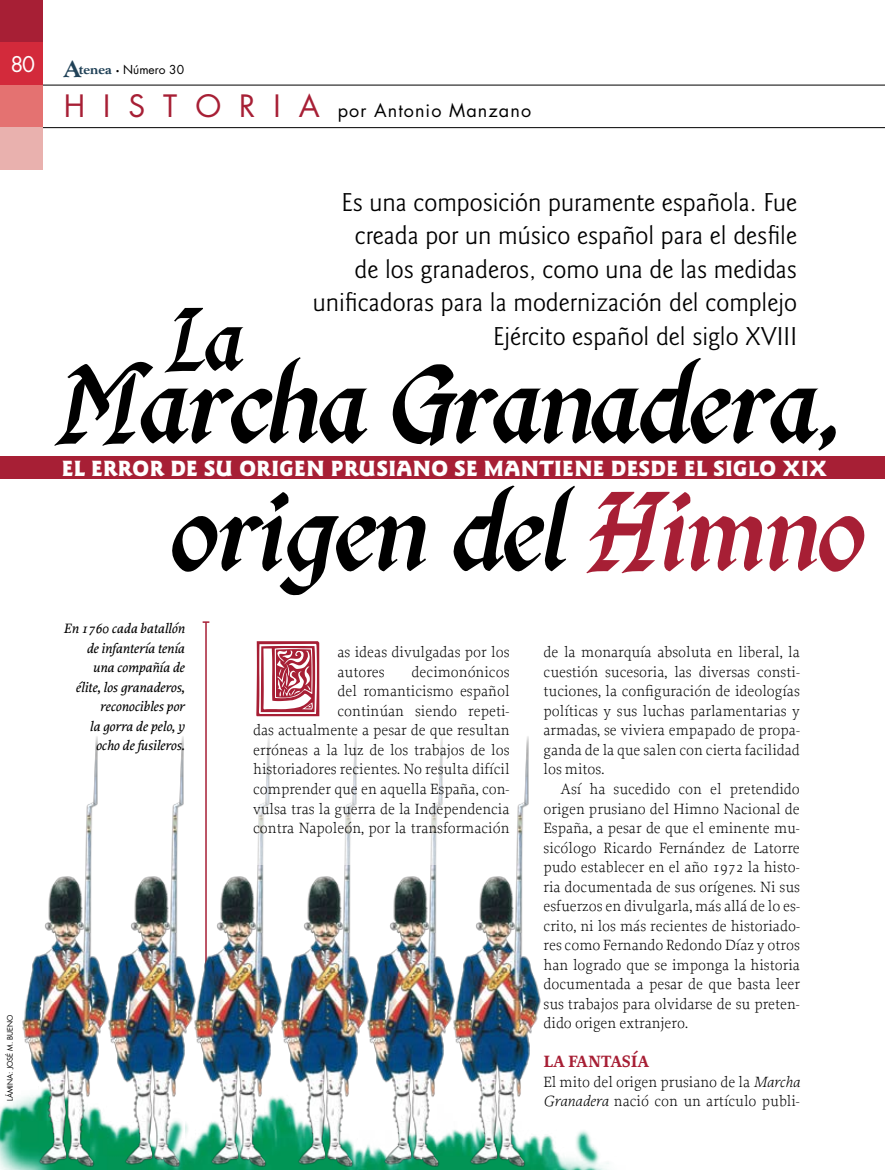
<style>
.page{position:relative;width:885px;height:1170px;background:#fff}
.page>*{position:absolute;margin:0;border:0;box-sizing:border-box;transform-origin:0 0}
.t1{font:124.5px/127.5px "Kingthings Calligraphica Italic";color:#000;text-align:right}
.t2{font:99px "Kingthings Calligraphica Italic";color:#000}
.t3{font:90px "Kramer";color:#a71f35}
.t4{font:26.85px/33.5px "Goudy Sans";color:#000;text-align:right}
.t5{font:900 22.8px "Goudy Sans";letter-spacing:.02em;color:#fff;scale:.95 1}
.t6{font:18px "Futura Std";letter-spacing:.06em;color:#000}
.t7{font:700 17.25px "Proforma";letter-spacing:-.005em;color:#a71f35}
.t8{font:300 15.6px/19.5px "Proforma";color:#000}
.t9{font:italic 500 14.25px/19.5px "Proforma";color:#000;text-align:right}
.t10{font:12px "Futura Std";color:#000}
.t11{font:7.5px "Futura Std";color:#000}
.s1{font-family:"Goudy Std";font-weight:800;font-size:24px;color:#214258}
.s2{font-family:"Goudy Std";font-weight:800;font-size:13.5px;color:#214258}
.s3{font-family:"Goudy Std";font-weight:800;font-size:13.5px}
.s4{font-size:30px;color:#a71f35}
.s5{color:#a71f35}
.s6{font-style:italic}
</style>
<div class="page">
<hr style="left:43px;top:85px;width:841px;height:1px;background:#000">
<hr style="left:43px;top:127px;width:841px;height:1px;background:#000">
<div style="left:0;top:85px;width:43px;height:43px;background:#e47271"></div>
<div style="left:0;top:0;width:43px;height:43px;background:#a71f35"></div>
<div style="left:0;top:43px;width:43px;height:42px;background:#d32a3b"></div>
<div style="left:0;top:128px;width:43px;height:42px;background:#e9b1ae"></div>
<img style="left:0;top:1101px;width:609px;height:68px">
<hr style="left:205px;top:622px;width:2px;height:376px;background:#a71f35">
<svg style="left:202px;top:621px;width:7px;height:2px"></svg>
<div style="left:0;top:457px;width:884px;height:22px;background:#a71f35"></div>
<img style="left:16px;top:736px;width:87px;height:433px">
<img style="left:459px;top:736px;width:86px;height:433px">
<img style="left:373px;top:864px;width:86px;height:305px">
<img style="left:287px;top:864px;width:86px;height:305px">
<img style="left:200px;top:725px;width:87px;height:444px">
<img style="left:103px;top:736px;width:97px;height:433px">
<div style="left:216px;top:648px;width:284px;height:216px;background:#fff"></div>
<p class="t10" style="left:10px;top:62px;width:175px"><sup>80</sup> <span class="s1">A</span><span class="s2">tenea</span> <span class="s3">·</span> Número 30</p>
<p class="t6" style="left:64px;top:99px;width:469px"><span class="s4">H I S T O R I A</span> por Antonio Manzano</p>
<p class="t11" style="left:5px;top:1100px;width:88px;rotate:-90deg">LÁMINA: JOSÉ M. BUENO</p>
<h3 class="t4" style="left:313px;top:186px;width:485px">Es una composición puramente española. Fue creada por un músico español para el desfile<br>de los granaderos, como una de las medidas unificadoras para la modernización del complejo Ejército español del siglo XVIII</h3>
<h1 class="t1" style="left:64px;top:338px;width:802px">Marcha Granadera, origen del <span class="s5">Himno</span></h1>
<p class="t9" style="left:64px;top:618px;width:122px">En 1760 cada batallón de infantería tenía una compañía de<br>élite, los granaderos, reconocibles por<br>la gorra de pelo, y ocho de fusileros.</p>
<h2 class="t2" style="left:171px;top:284px;width:74px">La</h2>
<h3 class="t5" style="left:62px;top:455px;width:807px">EL ERROR DE SU ORIGEN PRUSIANO SE MANTIENE DESDE EL SIGLO XIX</h3>
<h3 class="t3" style="left:253px;top:641px;width:71px">L</h3>
<p class="t8" style="left:543px;top:642px;width:258px;text-align:justify">de la monarquía absoluta en liberal, la cuestión sucesoria, las diversas consti&shy;tuciones, la configuración de ideologías políticas y sus luchas parlamentarias y armadas, se viviera empapado de propa&shy;ganda de la que salen con cierta facilidad los mitos.</p>
<p class="t8" style="left:543px;top:779px;width:258px;text-align:justify;text-indent:17px">Así ha sucedido con el pretendido origen prusiano del Himno Nacional de España, a pesar de que el eminente mu&shy;sicólogo Ricardo Fernández de Latorre pudo establecer en el año 1972 la histo&shy;ria documentada de sus orígenes. Ni sus esfuerzos en divulgarla, más allá de lo es&shy;crito, ni los más recientes de historiado&shy;res como Fernando Redondo Díaz y otros han logrado que se imponga la historia documentada a pesar de que basta leer sus trabajos para olvidarse de su preten&shy;dido origen extranjero.</p>
<p class="t7" style="left:543px;top:1050px;width:107px">LA FANTASÍA</p>
<p class="t8" style="left:543px;top:1071px;width:258px">El mito del origen prusiano de la <span class="s6">Marcha<br>Granadera</span> nació con un artículo publi-</p>
<p class="t8" style="left:337px;top:642px;width:173px">as ideas divulgadas por los autores</p>
<p class="t8" style="left:253px;top:662px;width:258px;text-align:right">decimonónicos<br>del romanticismo español<br>continúan siendo repeti-<br>das actualmente a pesar de que resultan erróneas a la luz de los trabajos de los historiadores recientes. No resulta difícil comprender que en aquella España, con&shy;vulsa tras la guerra de la Independencia contra Napoleón, por la transformación</p>
</div>
